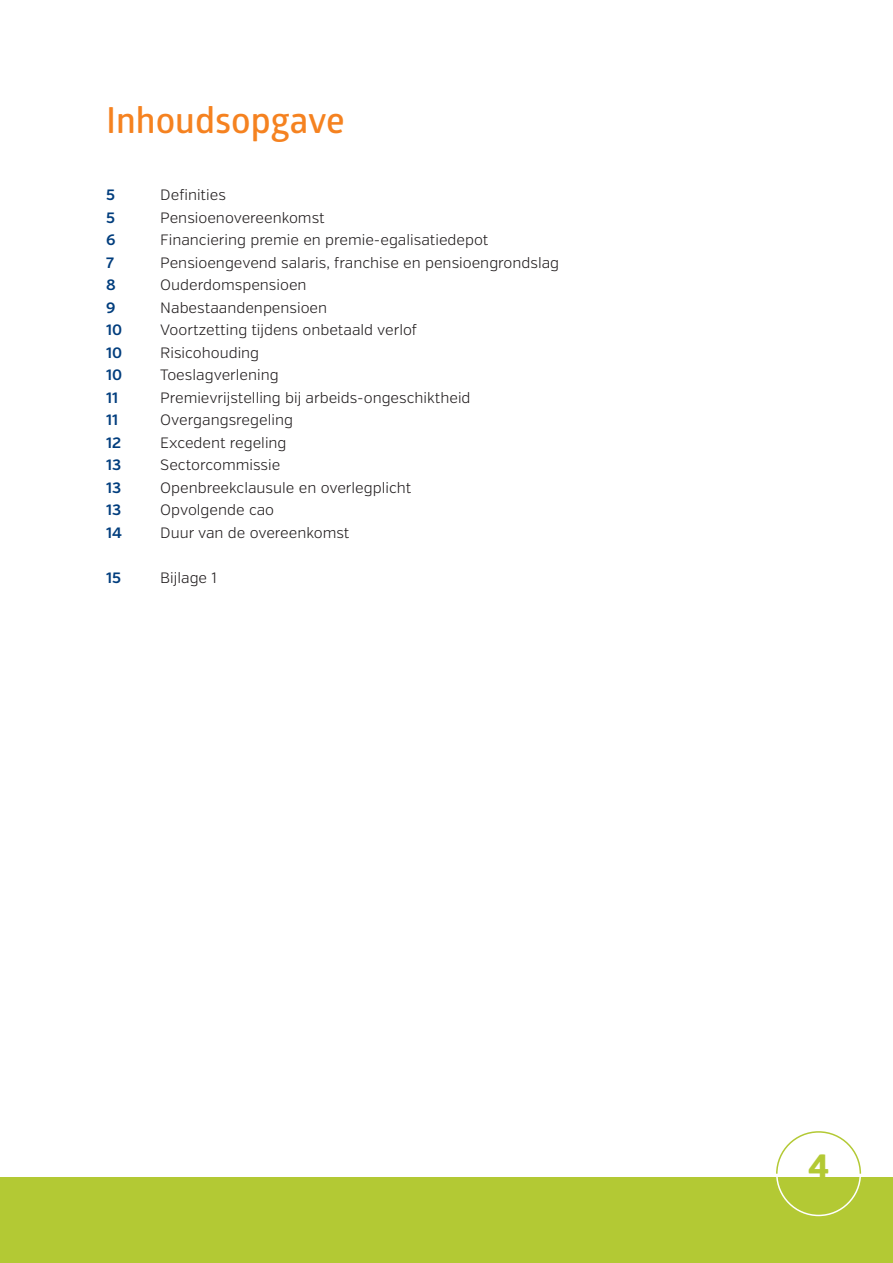
<style>
.page{position:relative;width:893px;height:1263px;background:#fff}
.page>*{position:absolute;margin:0;border:0;box-sizing:border-box;transform-origin:0 0}
.Article_Title{font:600 36px "Glober";color:#f58220}
.t1{font:700 36px "Globerx";color:#b3c934}
.BodyText{font:300 15px "Verb";color:#231f20}
.BodyText-2{font:600 15px "Verb";color:#013d7d}
</style>
<div class="page">
<div style="left:0;top:1178px;width:893px;height:85px;background:#b3c934"></div>
<svg style="left:776px;top:1131px;width:86px;height:43px"></svg>
<p class="Article_Title" style="left:106px;top:95px;width:240px">Inhoudsopgave</p>
<p class="BodyText-2" style="left:106px;top:186px;width:10px">5</p>
<p class="BodyText" style="left:160px;top:186px;width:67px">Definities</p>
<p class="BodyText-2" style="left:106px;top:208px;width:10px">5</p>
<p class="BodyText" style="left:160px;top:208px;width:166px">Pensioenovereenkomst</p>
<p class="BodyText-2" style="left:106px;top:231px;width:11px">6</p>
<p class="BodyText" style="left:160px;top:231px;width:330px">Financiering premie en premie-egalisatiedepot</p>
<p class="BodyText-2" style="left:106px;top:253px;width:9px">7</p>
<p class="BodyText" style="left:160px;top:253px;width:400px">Pensioengevend salaris, franchise en pensioengrondslag</p>
<p class="BodyText-2" style="left:106px;top:276px;width:11px">8</p>
<p class="BodyText" style="left:160px;top:276px;width:148px">Ouderdomspensioen</p>
<p class="BodyText-2" style="left:106px;top:298px;width:11px">9</p>
<p class="BodyText" style="left:160px;top:298px;width:168px">Nabestaandenpensioen</p>
<p class="BodyText-2" style="left:106px;top:321px;width:18px">10</p>
<p class="BodyText" style="left:160px;top:321px;width:258px">Voortzetting tijdens onbetaald verlof</p>
<p class="BodyText-2" style="left:106px;top:343px;width:18px">10</p>
<p class="BodyText" style="left:160px;top:343px;width:100px">Risicohouding</p>
<p class="BodyText-2" style="left:106px;top:366px;width:18px">10</p>
<p class="BodyText" style="left:160px;top:366px;width:120px">Toeslagverlening</p>
<p class="BodyText-2" style="left:106px;top:388px;width:13px">11</p>
<p class="BodyText" style="left:160px;top:388px;width:312px">Premievrijstelling bij arbeids-ongeschiktheid</p>
<p class="BodyText-2" style="left:106px;top:411px;width:13px">11</p>
<p class="BodyText" style="left:160px;top:411px;width:134px">Overgangsregeling</p>
<p class="BodyText-2" style="left:106px;top:433px;width:17px">12</p>
<p class="BodyText" style="left:160px;top:433px;width:128px">Excedent regeling</p>
<p class="BodyText-2" style="left:106px;top:456px;width:17px">13</p>
<p class="BodyText" style="left:160px;top:456px;width:122px">Sectorcommissie</p>
<p class="BodyText-2" style="left:106px;top:478px;width:17px">13</p>
<p class="BodyText" style="left:160px;top:478px;width:253px">Openbreekclausule en overlegplicht</p>
<p class="BodyText-2" style="left:106px;top:501px;width:17px">13</p>
<p class="BodyText" style="left:160px;top:501px;width:115px">Opvolgende cao</p>
<p class="BodyText-2" style="left:106px;top:523px;width:17px">14</p>
<p class="BodyText" style="left:160px;top:523px;width:191px">Duur van de overeenkomst</p>
<p class="BodyText-2" style="left:106px;top:568px;width:16px">15</p>
<p class="BodyText" style="left:160px;top:568px;width:58px">Bijlage 1</p>
<h1 class="t1" style="left:808px;top:1140px;width:23px">4</h1>
</div>
